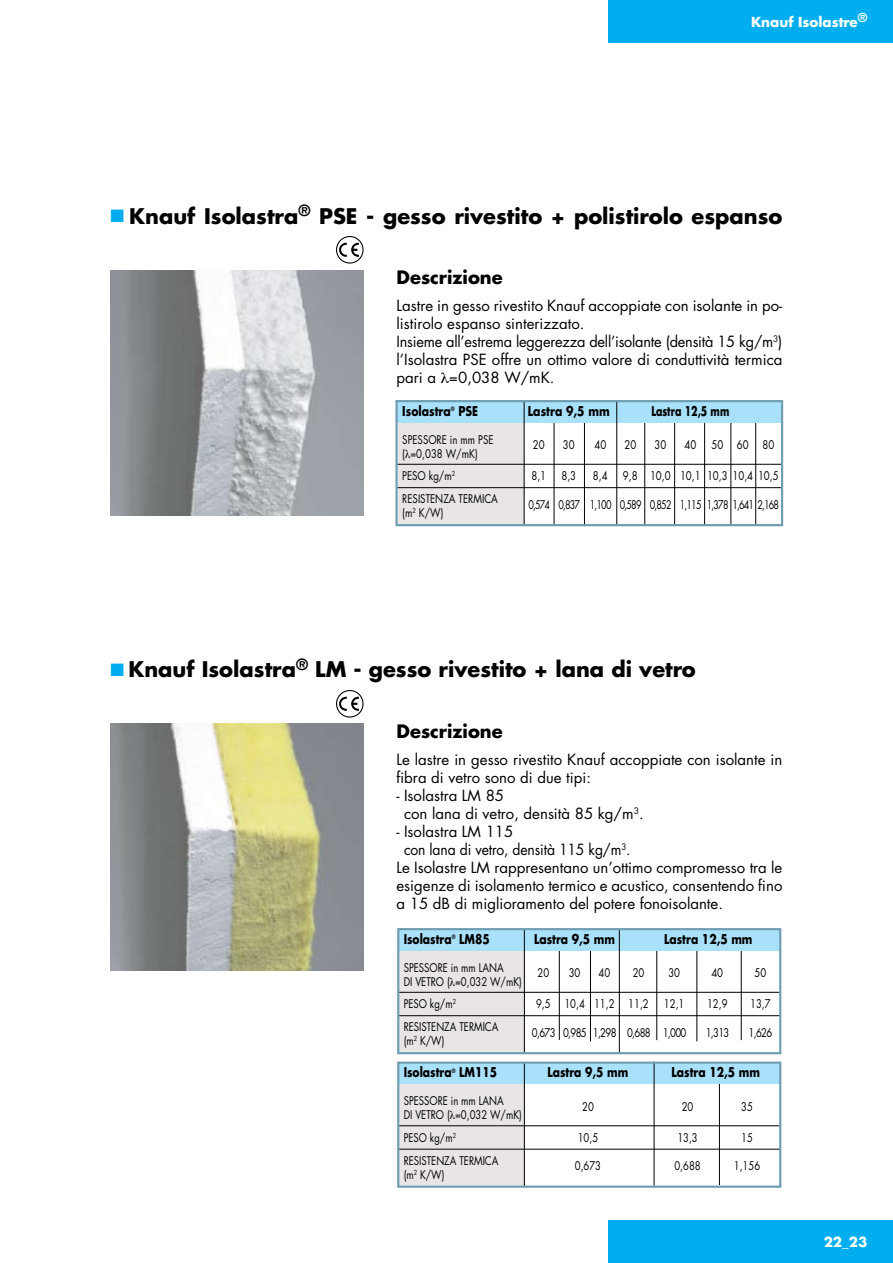
<style>
.page{position:relative;width:893px;height:1263px;background:#fff}
.page>*{position:absolute;margin:0;border:0;box-sizing:border-box;transform-origin:0 0}
.t1{font:700 21px "Futura";color:#000}
.t2{font:700 18px "Futura";color:#000}
.t3{font:15px/18px "Futura";color:#000}
.t4{font:15px "Futura";color:#000;scale:.93 1}
.t5{font:700 13.5px "Futura";color:#fff}
.t6{font:700 13.2px "Futura";color:#000;scale:.81 1}
.t7{font:700 13.2px "Futura";color:#000;scale:.82 1}
.t8{font:700 13.2px "Futura";color:#000;scale:.72 1}
.t9{font:11.7px/22.8px "Futura";color:#000;scale:.81 1}
.t10{font:11.7px/22.8px "Futura";color:#000;scale:.82 1}
.t11{font:11.7px "Futura";letter-spacing:-.09em;color:#000;scale:.77 1}
.t12{font:11.7px "Futura";letter-spacing:-.07em;color:#000;scale:.81 1}
.t13{font:700 5.85px "Futura";color:#000;scale:.81 1}
.t14{font:700 5.85px "Futura";color:#000;scale:.82 1}
.s1{color:#00aeef}
</style>
<div class="page">
<div style="left:608px;top:1220px;width:285px;height:43px;background:#00aeef"></div>
<div style="left:608px;top:0;width:285px;height:43px;background:#00aeef"></div>
<div style="left:399px;top:1077px;width:126px;height:109px;background:#e9e5e4"></div>
<hr style="left:398px;top:1125px;width:383px;height:1px;background:#000">
<hr style="left:398px;top:1149px;width:383px;height:1px;background:#000">
<hr style="left:719px;top:1074px;width:1px;height:111px;background:#000">
<div style="left:398px;top:1062px;width:381px;height:21px;background:#aae1fa"></div>
<hr style="left:524px;top:1063px;width:1px;height:124px;background:#000">
<hr style="left:654px;top:1061px;width:1px;height:125px;background:#000">
<div style="left:397px;top:1061px;width:384px;height:127px;border:2px solid #6f9db2"></div>
<div style="left:399px;top:944px;width:126px;height:109px;background:#e9e5e4"></div>
<hr style="left:398px;top:992px;width:383px;height:1px;background:#000">
<hr style="left:398px;top:1015px;width:383px;height:1px;background:#000">
<hr style="left:559px;top:929px;width:1px;height:111px;background:#000">
<hr style="left:590px;top:931px;width:1px;height:110px;background:#000">
<hr style="left:656px;top:929px;width:1px;height:111px;background:#000">
<hr style="left:697px;top:931px;width:1px;height:110px;background:#000">
<hr style="left:741px;top:929px;width:1px;height:111px;background:#000">
<div style="left:398px;top:929px;width:383px;height:21px;background:#aae1fa"></div>
<hr style="left:524px;top:929px;width:1px;height:124px;background:#000">
<hr style="left:619px;top:929px;width:1px;height:124px;background:#000">
<div style="left:397px;top:928px;width:384px;height:126px;border:2px solid #6f9db2"></div>
<img style="left:111px;top:724px;width:253px;height:246px">
<svg style="left:337px;top:690px;width:26px;height:27px"></svg>
<div style="left:339px;top:693px;width:20px;height:21px;background:#fff"></div>
<svg style="left:339px;top:697px;width:20px;height:14px"></svg>
<div style="left:336px;top:690px;width:28px;height:27px;border:1px solid #000;border-radius:50%"></div>
<img style="left:111px;top:270px;width:253px;height:245px">
<svg style="left:337px;top:237px;width:26px;height:26px"></svg>
<div style="left:339px;top:240px;width:20px;height:20px;background:#fff"></div>
<svg style="left:339px;top:243px;width:20px;height:14px"></svg>
<div style="left:336px;top:236px;width:28px;height:28px;border:1px solid #000;border-radius:50%"></div>
<div style="left:398px;top:416px;width:126px;height:109px;background:#e9e5e4"></div>
<hr style="left:396px;top:464px;width:387px;height:1px;background:#000">
<hr style="left:396px;top:487px;width:387px;height:1px;background:#000">
<hr style="left:554px;top:414px;width:1px;height:111px;background:#000">
<hr style="left:584px;top:416px;width:1px;height:110px;background:#000">
<hr style="left:755px;top:414px;width:1px;height:111px;background:#000">
<hr style="left:644px;top:415px;width:1px;height:110px;background:#000">
<hr style="left:674px;top:415px;width:1px;height:110px;background:#000">
<hr style="left:704px;top:415px;width:1px;height:110px;background:#000">
<hr style="left:731px;top:415px;width:1px;height:111px;background:#000">
<div style="left:397px;top:401px;width:386px;height:21px;background:#aae1fa"></div>
<hr style="left:524px;top:401px;width:1px;height:124px;background:#000">
<hr style="left:616px;top:401px;width:1px;height:124px;background:#000">
<div style="left:395px;top:400px;width:388px;height:126px;border:2px solid #6f9db2"></div>
<p class="t5" style="left:751px;top:13px;width:118px">Knauf Isolastre<sup>®</sup></p>
<h1 class="t1" style="left:111px;top:202px;width:673px"><span class="s1">■</span> Knauf Isolastra<sup>®</sup> PSE - gesso rivestito + polistirolo espanso</h1>
<p class="t2" style="left:396px;top:266px;width:108px">Descrizione</p>
<p class="t3" style="left:396px;top:297px;width:387px">Lastre in gesso rivestito Knauf accoppiate con isolante in po&shy;listirolo espanso sinterizzato.<br>Insieme all’estrema leggerezza dell’isolante (densità 15 kg/m<sup>3</sup>) l’Isolastra PSE offre un ottimo valore di conduttività termica pari a =0,038 W/mK.</p>
<p class="t7" style="left:402px;top:402px;width:61px">Isolastra</p>
<p class="t14" style="left:451px;top:405px;width:6px">®</p>
<p class="t7" style="left:458px;top:402px;width:26px">PSE</p>
<p class="t7" style="left:528px;top:402px;width:101px">Lastra 9,5 mm</p>
<p class="t8" style="left:651px;top:402px;width:110px">Lastra 12,5 mm</p>
<p class="t10" style="left:402px;top:428px;width:113px">SPESSORE in mm PSE</p>
<p class="t10" style="left:533px;top:434px;width:16px">20</p>
<p class="t10" style="left:563px;top:434px;width:16px">30</p>
<p class="t10" style="left:594px;top:434px;width:16px">40</p>
<p class="t10" style="left:624px;top:434px;width:16px">20</p>
<p class="t10" style="left:654px;top:434px;width:16px">30</p>
<p class="t10" style="left:684px;top:434px;width:16px">40</p>
<p class="t10" style="left:711px;top:434px;width:78px">50 60 80</p>
<p class="t10" style="left:402px;top:442px;width:94px">( =0,038 W/mK)<br>PESO kg/m<sup>2</sup></p>
<p class="t10" style="left:531px;top:465px;width:20px">8,1</p>
<p class="t10" style="left:561px;top:465px;width:20px">8,3</p>
<p class="t10" style="left:593px;top:465px;width:20px">8,4</p>
<p class="t10" style="left:623px;top:465px;width:191px">9,8 10,0 10,1 10,3 10,4 10,5</p>
<p class="t10" style="left:402px;top:487px;width:118px">RESISTENZA TERMICA</p>
<p class="t10" style="left:402px;top:501px;width:52px">(m<sup>2</sup> K/W)</p>
<p class="t11" style="left:528px;top:497px;width:327px">0,574 0,837 1,100 0,589 0,852 1,115 1,378 1,641 2,168</p>
<h1 class="t1" style="left:111px;top:655px;width:587px"><span class="s1">■</span> Knauf Isolastra<sup>®</sup> LM - gesso rivestito + lana di vetro</h1>
<p class="t2" style="left:396px;top:719px;width:108px">Descrizione</p>
<p class="t3" style="left:396px;top:751px;width:387px">Le lastre in gesso rivestito Knauf accoppiate con isolante in fibra di vetro sono di due tipi:</p>
<p class="t3" style="left:404px;top:787px;width:241px;text-indent:-8px">- Isolastra LM 85<br>con lana di vetro, densità 85 kg/m<sup>3</sup>.</p>
<p class="t3" style="left:396px;top:823px;width:118px">- Isolastra LM 115</p>
<p class="t4" style="left:404px;top:840px;width:245px">con lana di vetro, densità 115 kg/m<sup>3</sup>.</p>
<p class="t3" style="left:396px;top:859px;width:387px">Le Isolastre LM rappresentano un’ottimo compromesso tra le</p>
<p class="t3" style="left:396px;top:877px;width:387px">esigenze di isolamento termico e acustico, consentendo fino</p>
<p class="t3" style="left:396px;top:895px;width:328px">a 15 dB di miglioramento del potere fonoisolante.</p>
<p class="t6" style="left:404px;top:930px;width:61px">Isolastra</p>
<p class="t13" style="left:452px;top:933px;width:6px">®</p>
<p class="t6" style="left:459px;top:930px;width:39px">LM85</p>
<p class="t6" style="left:534px;top:930px;width:101px">Lastra 9,5 mm</p>
<p class="t6" style="left:664px;top:930px;width:111px">Lastra 12,5 mm</p>
<p class="t9" style="left:404px;top:956px;width:125px">SPESSORE in mm LANA</p>
<p class="t9" style="left:538px;top:962px;width:16px">20</p>
<p class="t9" style="left:569px;top:962px;width:16px">30</p>
<p class="t9" style="left:598px;top:962px;width:16px">40</p>
<p class="t9" style="left:633px;top:962px;width:16px">20</p>
<p class="t9" style="left:668px;top:962px;width:16px">30</p>
<p class="t9" style="left:711px;top:962px;width:16px">40</p>
<p class="t9" style="left:754px;top:962px;width:16px">50</p>
<p class="t9" style="left:404px;top:970px;width:147px">DI VETRO ( =0,032 W/mK)<br>PESO kg/m<sup>2</sup></p>
<p class="t9" style="left:536px;top:993px;width:141px">9,5 10,4 11,2 11,2</p>
<p class="t9" style="left:664px;top:993px;width:27px">12,1</p>
<p class="t9" style="left:707px;top:993px;width:27px">12,9</p>
<p class="t9" style="left:750px;top:993px;width:27px">13,7</p>
<p class="t9" style="left:404px;top:1015px;width:118px">RESISTENZA TERMICA</p>
<p class="t9" style="left:404px;top:1029px;width:52px">(m<sup>2</sup> K/W)</p>
<p class="t12" style="left:532px;top:1025px;width:192px">0,673 0,985 1,298 0,688 1,000</p>
<p class="t9" style="left:706px;top:1021px;width:31px">1,313</p>
<p class="t9" style="left:748px;top:1021px;width:31px">1,626</p>
<p class="t6" style="left:404px;top:1063px;width:61px">Isolastra</p>
<p class="t13" style="left:452px;top:1066px;width:6px">®</p>
<p class="t6" style="left:459px;top:1063px;width:48px">LM115</p>
<p class="t6" style="left:547px;top:1063px;width:101px">Lastra 9,5 mm</p>
<p class="t6" style="left:672px;top:1063px;width:111px">Lastra 12,5 mm</p>
<p class="t9" style="left:404px;top:1089px;width:125px">SPESSORE in mm LANA</p>
<p class="t9" style="left:582px;top:1095px;width:16px">20</p>
<p class="t9" style="left:682px;top:1095px;width:16px">20</p>
<p class="t9" style="left:741px;top:1095px;width:16px">35</p>
<p class="t9" style="left:404px;top:1103px;width:147px">DI VETRO ( =0,032 W/mK)<br>PESO kg/m<sup>2</sup></p>
<p class="t9" style="left:578px;top:1126px;width:27px">10,5</p>
<p class="t9" style="left:677px;top:1126px;width:27px">13,3</p>
<p class="t9" style="left:741px;top:1126px;width:16px">15</p>
<p class="t9" style="left:404px;top:1149px;width:118px">RESISTENZA TERMICA</p>
<p class="t9" style="left:404px;top:1163px;width:52px">(m<sup>2</sup> K/W)</p>
<p class="t9" style="left:575px;top:1155px;width:34px">0,673</p>
<p class="t9" style="left:674px;top:1155px;width:34px">0,688</p>
<p class="t9" style="left:734px;top:1155px;width:34px">1,156</p>
<p class="t5" style="left:824px;top:1233px;width:45px">22_23</p>
</div>
